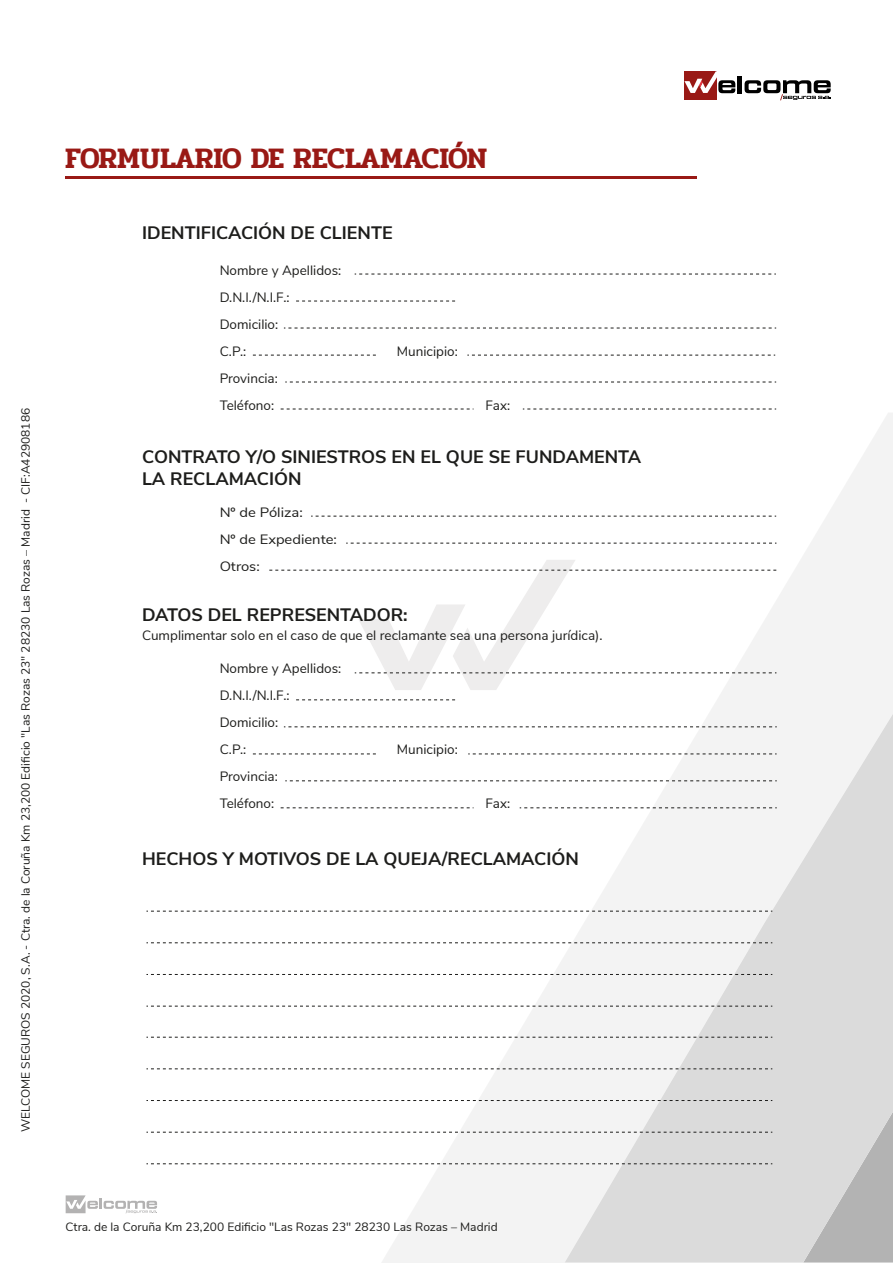
<style>
.page{position:relative;width:893px;height:1263px;background:#fff}
.page>*{position:absolute;margin:0;border:0;box-sizing:border-box;transform-origin:0 0}
.t1{font:600 29.55px "Pridi";letter-spacing:-.025em;color:#991915}
.t2{font:700 18px/21.6px "Nunito Sans";color:#1d1d1b}
.t3{font:13.5px/27px "Nunito Sans";color:#1d1d1b}
.t4{font:13.5px/27px "Nunito Sans";color:#1d1d1b;scale:1.1 1}
.t5{font:12px "Nunito Sans";color:#1d1d1b}
</style>
<div class="page">
<div style="left:684px;top:72px;width:32px;height:28px;background:#991915"></div>
<hr style="left:738px;top:76px;width:4px;height:17px;background:#000">
<svg style="left:744px;top:80px;width:87px;height:20px"></svg>
<svg style="left:684px;top:71px;width:51px;height:22px"></svg>
<svg style="left:381px;top:413px;width:512px;height:850px"></svg>
<svg style="left:565px;top:714px;width:328px;height:548px;fill:#dbdbdb"></svg>
<hr style="left:65px;top:177px;width:632px;height:2px;background:#991915">
<svg style="left:355px;top:274px;width:421px;height:1px"></svg>
<svg style="left:296px;top:301px;width:160px;height:1px"></svg>
<svg style="left:284px;top:328px;width:492px;height:1px"></svg>
<svg style="left:285px;top:382px;width:491px;height:1px"></svg>
<svg style="left:281px;top:409px;width:192px;height:1px"></svg>
<svg style="left:523px;top:409px;width:253px;height:1px"></svg>
<svg style="left:253px;top:355px;width:123px;height:1px"></svg>
<svg style="left:467px;top:355px;width:308px;height:1px"></svg>
<svg style="left:146px;top:911px;width:626px;height:1px"></svg>
<svg style="left:146px;top:942px;width:626px;height:1px"></svg>
<svg style="left:146px;top:974px;width:626px;height:1px"></svg>
<svg style="left:146px;top:1006px;width:626px;height:1px"></svg>
<svg style="left:146px;top:1037px;width:626px;height:1px"></svg>
<svg style="left:146px;top:1068px;width:626px;height:1px"></svg>
<svg style="left:146px;top:1100px;width:626px;height:1px"></svg>
<svg style="left:146px;top:1132px;width:626px;height:1px"></svg>
<svg style="left:146px;top:1163px;width:626px;height:1px"></svg>
<svg style="left:296px;top:699px;width:161px;height:1px"></svg>
<svg style="left:284px;top:726px;width:493px;height:1px"></svg>
<svg style="left:285px;top:780px;width:492px;height:1px"></svg>
<svg style="left:281px;top:807px;width:192px;height:1px"></svg>
<svg style="left:520px;top:807px;width:257px;height:1px"></svg>
<svg style="left:253px;top:753px;width:123px;height:1px"></svg>
<svg style="left:468px;top:753px;width:309px;height:1px"></svg>
<svg style="left:311px;top:516px;width:465px;height:1px"></svg>
<svg style="left:346px;top:543px;width:430px;height:1px"></svg>
<svg style="left:269px;top:560px;width:507px;height:130px"></svg>
<svg style="left:66px;top:1195px;width:91px;height:18px"></svg>
<p class="t5" style="left:17px;top:1132px;width:726px;rotate:-90deg">WELCOME SEGUROS 2020, S.A. - Ctra. de la Coruña Km 23,200 Edificio "Las Rozas 23" 28230 Las Rozas – Madrid - CIF:A42908186</p>
<h1 class="t1" style="left:65px;top:136px;width:424px">FORMULARIO DE RECLAMACIÓN</h1>
<h2 class="t2" style="left:142px;top:221px;width:252px">IDENTIFICACIÓN DE CLIENTE</h2>
<p class="t3" style="left:220px;top:256px;width:123px">Nombre y Apellidos:<br>D.N.I./N.I.F.:<br>Domicilio:<br>C.P.:</p>
<p class="t3" style="left:220px;top:364px;width:60px">Provincia:<br>Teléfono:</p>
<p class="t3" style="left:397px;top:337px;width:62px">Municipio:</p>
<p class="t3" style="left:486px;top:391px;width:26px">Fax:</p>
<h2 class="t2" style="left:142px;top:445px;width:500px">CONTRATO Y/O SINIESTROS EN EL QUE SE FUNDAMENTA<br>LA RECLAMACIÓN</h2>
<p class="t4" style="left:220px;top:498px;width:108px">Nº de Póliza:<br>Nº de Expediente:<br>Otros:</p>
<h2 class="t2" style="left:142px;top:603px;width:267px">DATOS DEL REPRESENTADOR:</h2>
<p class="t3" style="left:142px;top:621px;width:462px">Cumplimentar solo en el caso de que el reclamante sea una persona jurídica).</p>
<p class="t3" style="left:220px;top:654px;width:123px">Nombre y Apellidos:<br>D.N.I./N.I.F.:<br>Domicilio:<br>C.P.:</p>
<p class="t3" style="left:220px;top:762px;width:60px">Provincia:<br>Teléfono:</p>
<p class="t3" style="left:397px;top:735px;width:62px">Municipio:</p>
<p class="t3" style="left:486px;top:789px;width:26px">Fax:</p>
<h2 class="t2" style="left:142px;top:847px;width:438px">HECHOS Y MOTIVOS DE LA QUEJA/RECLAMACIÓN</h2>
<p class="t5" style="left:66px;top:1218px;width:433px">Ctra. de la Coruña Km 23,200 Edificio "Las Rozas 23" 28230 Las Rozas – Madrid</p>
</div>
